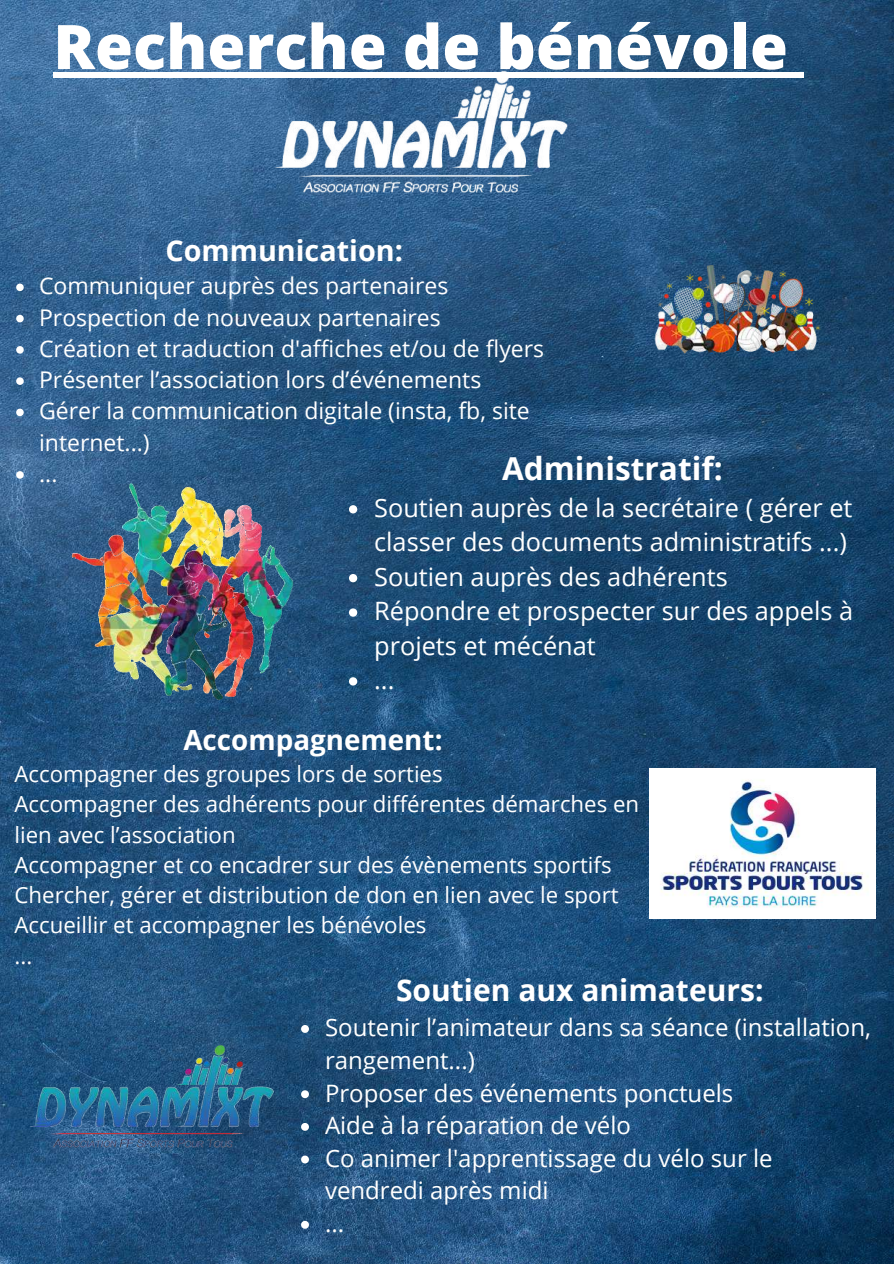
<style>
.page{position:relative;width:894px;height:1264px;background:#fff}
.page>*{position:absolute;margin:0;border:0;box-sizing:border-box;transform-origin:0 0}
.t1{font:800 61.5px "Open Sans";color:#fff}
.t2{font:700 31.65px "Open Sans";color:#fff}
.t3{font:700 30px "Open Sans";color:#fff}
.t4{font:700 28.8px "Open Sans";color:#fff}
.t5{font:700 27.75px "Open Sans";color:#fff}
.t6{font:25.35px/34.3px "Open Sans";color:#fff}
.t7{font:24px/32.7px "Open Sans";color:#fff}
.t8{font:22.95px/31.2px "Open Sans";color:#fff}
.t9{font:22.2px/30.3px "Open Sans";color:#fff}
</style>
<div class="page">
<img style="left:0;top:0;width:893px;height:1263px">
<img style="left:255px;top:47px;width:338px;height:191px">
<img style="left:544px;top:234px;width:349px;height:151px">
<img style="left:65px;top:483px;width:230px;height:218px">
<img style="left:649px;top:768px;width:226px;height:150px">
<img style="left:12px;top:1024px;width:284px;height:161px">
<svg style="left:16px;top:283px;width:8px;height:8px"></svg>
<svg style="left:16px;top:315px;width:8px;height:7px"></svg>
<svg style="left:16px;top:346px;width:8px;height:7px"></svg>
<svg style="left:16px;top:377px;width:8px;height:8px"></svg>
<svg style="left:16px;top:408px;width:8px;height:8px"></svg>
<svg style="left:16px;top:471px;width:8px;height:7px"></svg>
<div style="left:53px;top:72px;width:734px;height:6px;background:#fff"></div>
<div style="left:787px;top:72px;width:16px;height:6px;background:#fff"></div>
<svg style="left:301px;top:1025px;width:8px;height:7px"></svg>
<svg style="left:301px;top:1090px;width:8px;height:8px"></svg>
<svg style="left:301px;top:1122px;width:8px;height:8px"></svg>
<svg style="left:301px;top:1155px;width:8px;height:8px"></svg>
<svg style="left:301px;top:1220px;width:8px;height:8px"></svg>
<svg style="left:349px;top:505px;width:8px;height:8px"></svg>
<svg style="left:349px;top:574px;width:8px;height:8px"></svg>
<svg style="left:349px;top:608px;width:8px;height:8px"></svg>
<svg style="left:349px;top:677px;width:8px;height:8px"></svg>
<h1 class="t1" style="left:53px;top:3px;width:736px">Recherche de bénévole</h1>
<p class="t4" style="left:165px;top:230px;width:239px">Communication:</p>
<p class="t8" style="left:39px;top:270px;width:506px">Communiquer auprès des partenaires Prospection de nouveaux partenaires<br>Création et traduction d'affiches et/ou de flyers Présenter l’association lors d’événements Gérer la communication digitale (insta, fb, site internet...)<br>...</p>
<h2 class="t2" style="left:502px;top:446px;width:222px">Administratif:</h2>
<p class="t6" style="left:374px;top:490px;width:480px">Soutien auprès de la secrétaire ( gérer et classer des documents administratifs ...)<br>Soutien auprès des adhérents<br>Répondre et prospecter sur des appels à projets et mécénat<br>...</p>
<p class="t5" style="left:183px;top:720px;width:260px">Accompagnement:</p>
<p class="t9" style="left:15px;top:758px;width:626px">Accompagner des groupes lors de sorties<br>Accompagner des adhérents pour différentes démarches en lien avec l’association<br>Accompagner et co encadrer sur des évènements sportifs Chercher, gérer et distribution de don en lien avec le sport Accueillir et accompagner les bénévoles<br>...</p>
<h3 class="t3" style="left:396px;top:969px;width:369px">Soutien aux animateurs:</h3>
<p class="t7" style="left:325px;top:1010px;width:547px">Soutenir l’animateur dans sa séance (installation, rangement...)<br>Proposer des événements ponctuels<br>Aide à la réparation de vélo<br>Co animer l'apprentissage du vélo sur le vendredi après midi<br>...</p>
</div>
